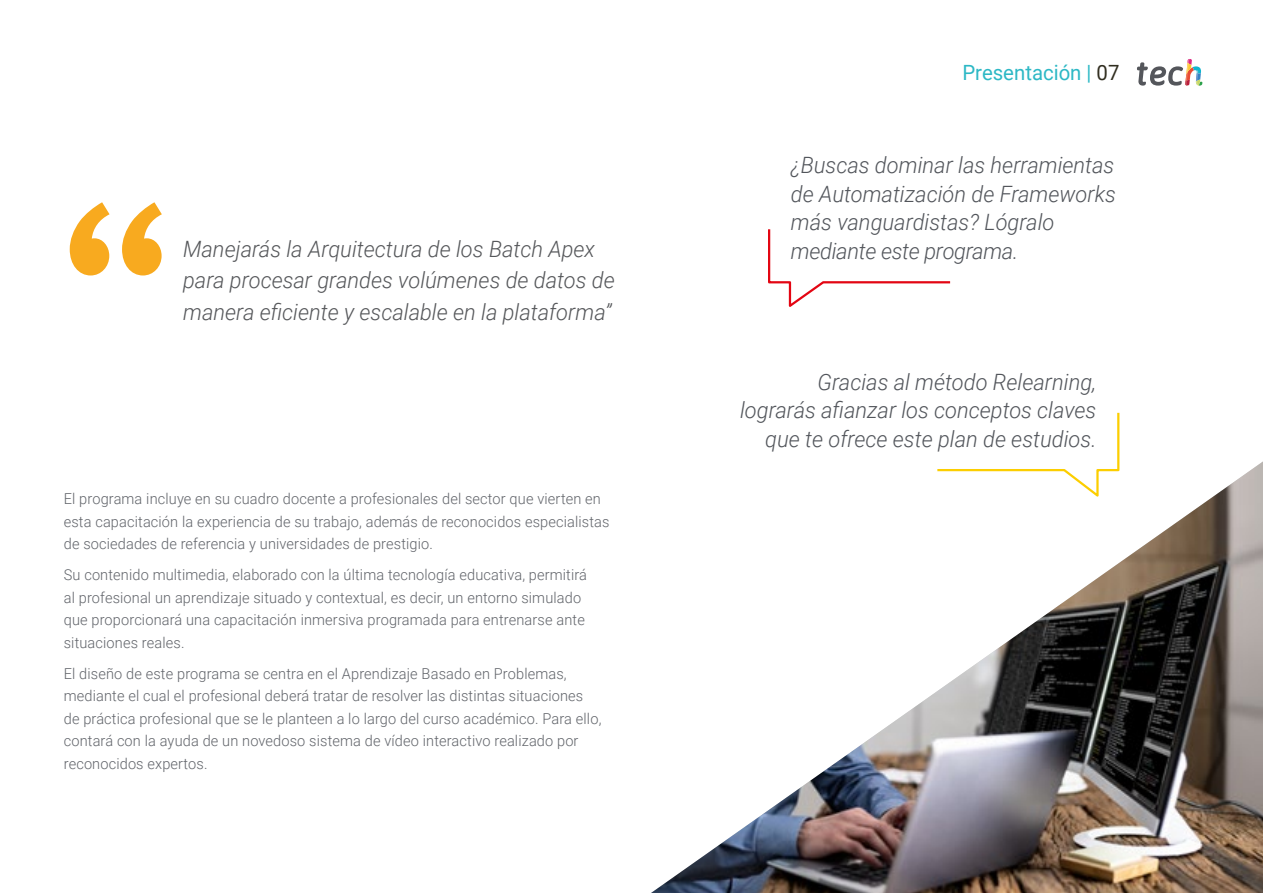
<style>
.page{position:relative;width:1263px;height:893px;background:#fff}
.page>*{position:absolute;margin:0;border:0;box-sizing:border-box;transform-origin:0 0}
.t1{font:italic 300 22.5px/28.5px "Roboto";color:#52555b;text-align:right}
.t2{font:italic 300 22.5px/31.5px "Roboto";color:#55575a}
.t3{font:21px "Roboto";color:#2db8c5}
.t4{font:300 15px/22.5px "Roboto";letter-spacing:.01em;color:#61646a}
.s1{color:#312e20}
</style>
<div class="page">
<img style="left:651px;top:461px;width:612px;height:432px">
<svg style="left:70px;top:202px;width:92px;height:73px"></svg>
<svg style="left:935px;top:412px;width:185px;height:88px"></svg>
<svg style="left:768px;top:229px;width:183px;height:78px"></svg>
<svg style="left:1137px;top:59px;width:65px;height:27px"></svg>
<h1 class="t2" style="left:183px;top:232px;width:433px">Manejarás la Arquitectura de los Batch Apex para procesar grandes volúmenes de datos de manera eficiente y escalable en la plataforma”</h1>
<p class="t4" style="left:64px;top:487px;width:547px">El programa incluye en su cuadro docente a profesionales del sector que vierten en esta capacitación la experiencia de su trabajo, además de reconocidos especialistas de sociedades de referencia y universidades de prestigio.</p>
<p class="t4" style="left:64px;top:563px;width:525px">Su contenido multimedia, elaborado con la última tecnología educativa, permitirá al profesional un aprendizaje situado y contextual, es decir, un entorno simulado que proporcionará una capacitación inmersiva programada para entrenarse ante situaciones reales.</p>
<p class="t4" style="left:64px;top:662px;width:539px">El diseño de este programa se centra en el Aprendizaje Basado en Problemas, mediante el cual el profesional deberá tratar de resolver las distintas situaciones de práctica profesional que se le planteen a lo largo del curso académico. Para ello, contará con la ayuda de un novedoso sistema de vídeo interactivo realizado por reconocidos expertos.</p>
<h2 class="t3" style="left:962px;top:57px;width:159px">Presentación | <span class="s1">07</span></h2>
<h1 class="t1" style="left:791px;top:150px;width:327px;text-align:left">¿Buscas dominar las herramientas de Automatización de Frameworks más vanguardistas? Lógralo mediante este programa.</h1>
<h1 class="t1" style="left:740px;top:367px;width:358px">Gracias al método Relearning, lograrás afianzar los conceptos claves que te ofrece este plan de estudios.</h1>
</div>
